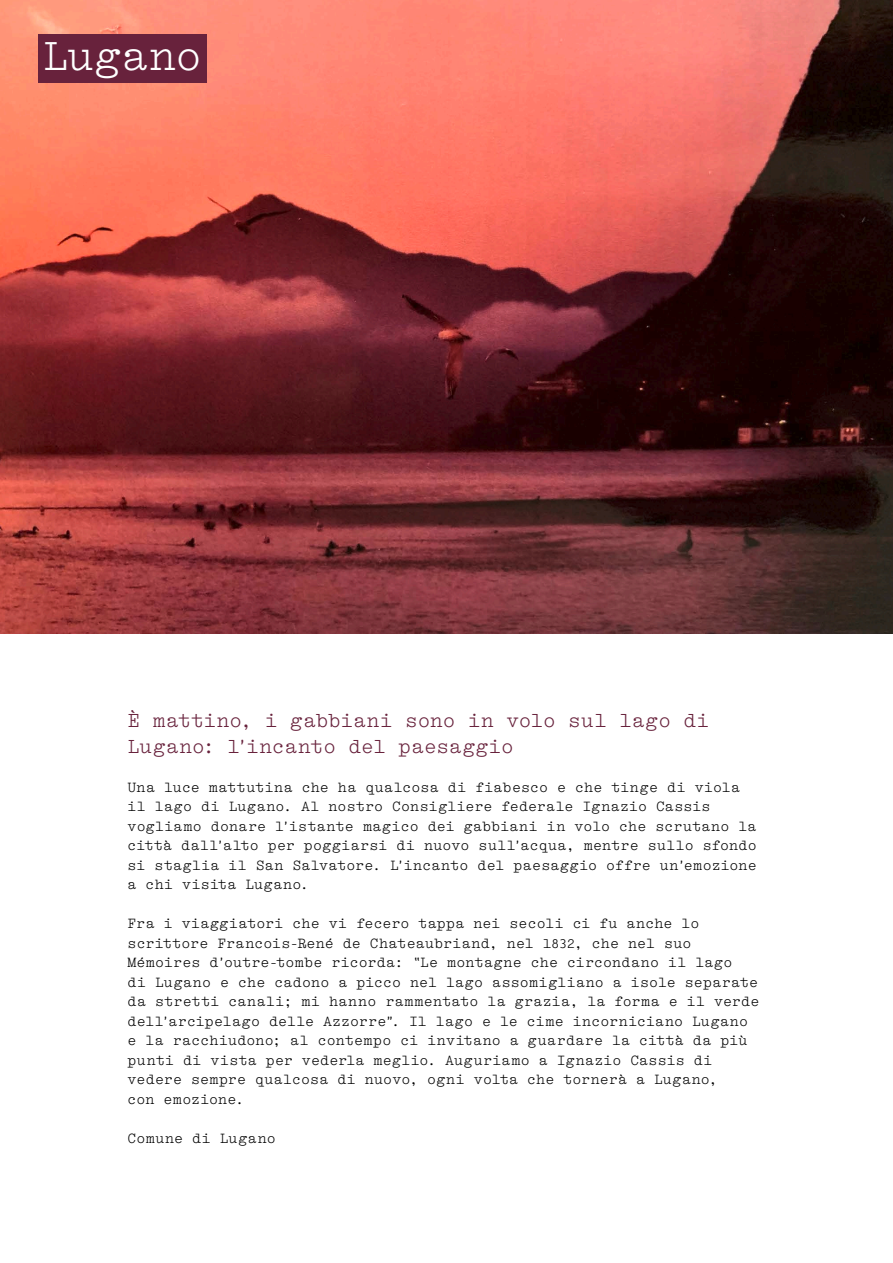
<style>
.page{position:relative;width:893px;height:1263px;background:#fff}
.page>*{position:absolute;margin:0;border:0;box-sizing:border-box;transform-origin:0 0}
.Titel_Ortschaft{font:500 45px "LL Ignazio";color:#fff}
.Ort_Gruss{font:500 21px/25.5px "LL Ignazio";letter-spacing:.01em;color:#68223c}
.Fliesstext{font:500 15px/19.5px "LL Ignazio";letter-spacing:.01em;color:#000}
.Fliesstext-2{font:500 15px "LL Ignazio";letter-spacing:.035em;color:#000}
</style>
<div class="page">
<img style="left:0;top:0;width:893px;height:634px">
<div style="left:38px;top:34px;width:169px;height:48px;background:#68223c"></div>
<p class="Titel_Ortschaft" style="left:43px;top:34px;width:161px">Lugano</p>
<p class="Ort_Gruss" style="left:128px;top:709px;width:583px">È mattino, i gabbiani sono in volo sul lago di<br>Lugano: l’incanto del paesaggio</p>
<p class="Fliesstext" style="left:128px;top:778px;width:631px">Una luce mattutina che ha qualcosa di fiabesco e che tinge di viola il lago di Lugano. Al nostro Consigliere federale Ignazio Cassis vogliamo donare l’istante magico dei gabbiani in volo che scrutano la città dall’alto per poggiarsi di nuovo sull’acqua, mentre sullo sfondo si staglia il San Salvatore. L’incanto del paesaggio offre un’emozione a chi visita Lugano.</p>
<p class="Fliesstext" style="left:128px;top:914px;width:633px">Fra i viaggiatori che vi fecero tappa nei secoli ci fu anche lo scrittore Francois-René de Chateaubriand, nel 1832, che nel suo Mémoires d’outre-tombe ricorda: “Le montagne che circondano il lago<br>di Lugano e che cadono a picco nel lago assomigliano a isole separate da stretti canali; mi hanno rammentato la grazia, la forma e il verde dell’arcipelago delle Azzorre”. Il lago e le cime incorniciano Lugano e la racchiudono; al contempo ci invitano a guardare la città da più punti di vista per vederla meglio. Auguriamo a Ignazio Cassis di vedere sempre qualcosa di nuovo, ogni volta che tornerà a Lugano,<br>con emozione.</p>
<p class="Fliesstext-2" style="left:128px;top:1131px;width:150px">Comune di Lugano</p>
</div>
